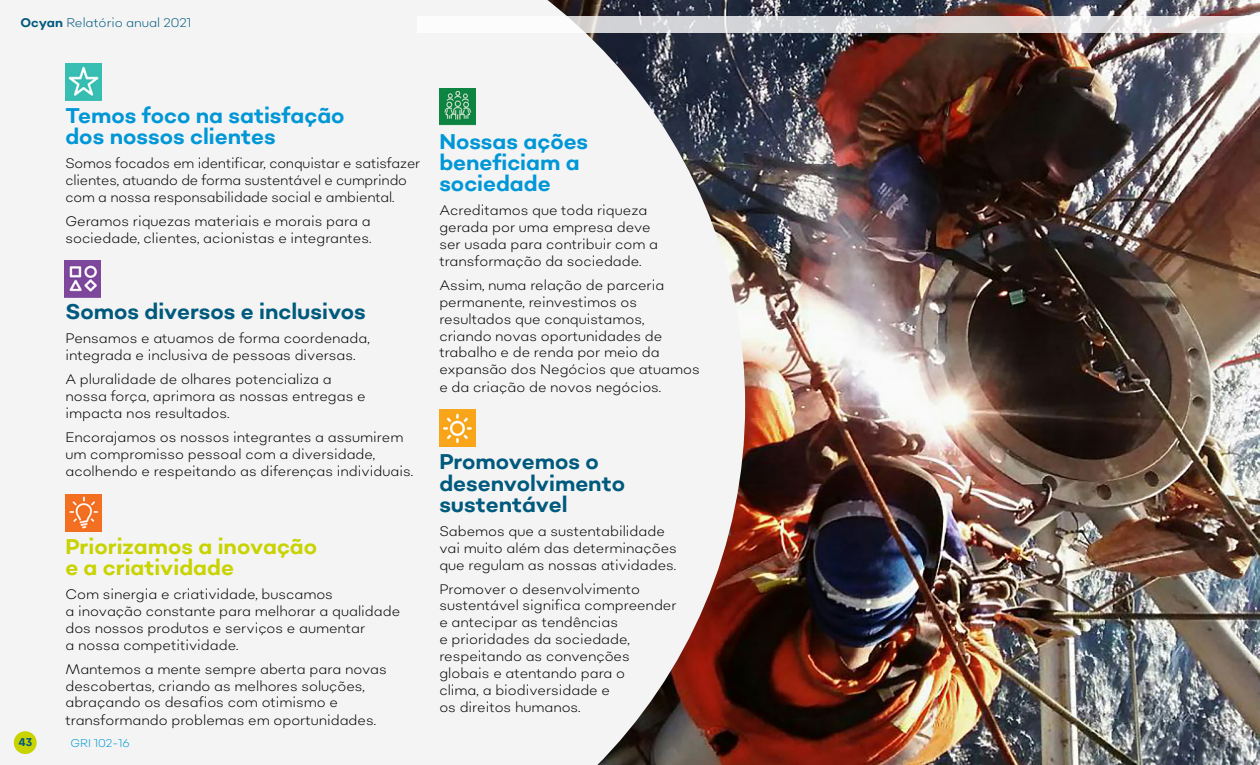
<style>
.page{position:relative;width:1260px;height:765px;background:#fff}
.page>*{position:absolute;margin:0;border:0;box-sizing:border-box;transform-origin:0 0}
.t1{font:700 21.25px/21.2px "Sonny Gothic";color:#0097d7}
.t2{font:700 21.25px/21.2px "Sonny Gothic";color:#005a7d}
.t3{font:700 21.25px/21.2px "Sonny Gothic";color:#c8d300}
.t4{font:300 13.75px/16.9px "Sonny Gothic";color:#000}
.t5{font:300 12.5px "Sonny Gothic";color:#005a7d}
.t6{font:300 11.25px "Sonny Gothic";color:#0097d7}
.t7{font:700 11.25px "Sonny Cond";color:#005a7d}
.s1{font-weight:700}
</style>
<div class="page">
<img style="left:745px;top:0;width:515px;height:765px">
<div style="left:0;top:0;width:745px;height:765px;background:#f4f4f4"></div>
<img style="left:65px;top:64px;width:36px;height:37px">
<img style="left:65px;top:260px;width:36px;height:38px">
<img style="left:65px;top:494px;width:36px;height:37px">
<img style="left:439px;top:410px;width:36px;height:37px">
<img style="left:439px;top:88px;width:36px;height:37px">
<svg style="left:418px;top:17px;width:842px;height:16px"></svg>
<div style="left:14px;top:731px;width:23px;height:23px;background:#c8d300;border-radius:50%"></div>
<p class="t5" style="left:21px;top:15px;width:172px"><span class="s1">Ocyan</span> Relatório anual 2021</p>
<p class="t7" style="left:18px;top:734px;width:15px">43</p>
<h1 class="t1" style="left:65px;top:105px;width:281px">Temos foco na satisfação dos nossos clientes</h1>
<p class="t4" style="left:65px;top:154px;width:356px">Somos focados em identificar, conquistar e satisfazer clientes, atuando de forma sustentável e cumprindo com a nossa responsabilidade social e ambiental.</p>
<p class="t4" style="left:65px;top:212px;width:307px;line-height:17.5px">Geramos riquezas materiais e morais para a sociedade, clientes, acionistas e integrantes.</p>
<h1 class="t2" style="left:65px;top:301px;width:302px">Somos diversos e inclusivos</h1>
<p class="t4" style="left:65px;top:330px;width:306px">Pensamos e atuamos de forma coordenada, integrada e inclusiva de pessoas diversas.</p>
<p class="t4" style="left:65px;top:371px;width:302px">A pluralidade de olhares potencializa a nossa força, aprimora as nossas entregas e impacta nos resultados.</p>
<p class="t4" style="left:65px;top:428px;width:349px;line-height:17.2px">Encorajamos os nossos integrantes a assumirem um compromisso pessoal com a diversidade, acolhendo e respeitando as diferenças individuais.</p>
<h1 class="t3" style="left:65px;top:536px;width:253px">Priorizamos a inovação e a criatividade</h1>
<p class="t4" style="left:65px;top:586px;width:336px">Com sinergia e criatividade, buscamos<br>a inovação constante para melhorar a qualidade dos nossos produtos e serviços e aumentar<br>a nossa competitividade.</p>
<p class="t4" style="left:65px;top:660px;width:323px">Mantemos a mente sempre aberta para novas descobertas, criando as melhores soluções, abraçando os desafios com otimismo e transformando problemas em oportunidades.</p>
<p class="t6" style="left:71px;top:736px;width:61px">GRI 102-16</p>
<h1 class="t1" style="left:439px;top:131px;width:150px">Nossas ações beneficiam a sociedade</h1>
<p class="t4" style="left:439px;top:202px;width:220px">Acreditamos que toda riqueza gerada por uma empresa deve ser usada para contribuir com a transformação da sociedade.</p>
<p class="t4" style="left:439px;top:276px;width:262px">Assim, numa relação de parceria permanente, reinvestimos os resultados que conquistamos, criando novas oportunidades de trabalho e de renda por meio da expansão dos Negócios que atuamos e da criação de novos negócios.</p>
<h1 class="t2" style="left:439px;top:451px;width:187px">Promovemos o desenvolvimento sustentável</h1>
<p class="t4" style="left:439px;top:522px;width:239px">Sabemos que a sustentabilidade vai muito além das determinações que regulam as nossas atividades.</p>
<p class="t4" style="left:439px;top:580px;width:239px">Promover o desenvolvimento sustentável significa compreender e antecipar as tendências<br>e prioridades da sociedade, respeitando as convenções globais e atentando para o<br>clima, a biodiversidade e<br>os direitos humanos.</p>
</div>
